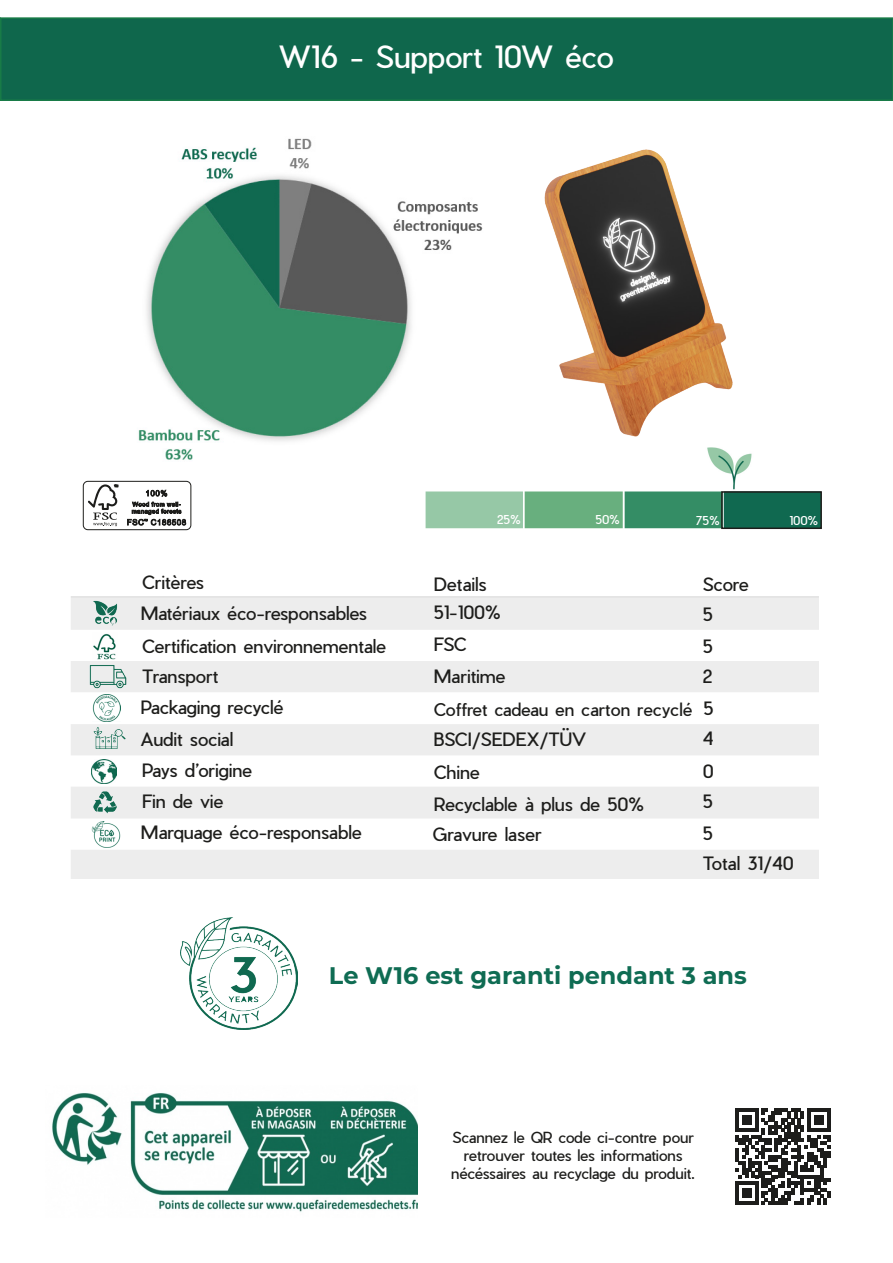
<style>
.page{position:relative;width:893px;height:1263px;background:#fff}
.page>*{position:absolute;margin:0;border:0;box-sizing:border-box;transform-origin:0 0}
.t1{font:30px "Pier Sans";color:#fff}
.t2{font:700 24px "Montserrat";color:#0f6c53}
.t3{font:18px/33.2px "Pier Sans";letter-spacing:-.01em;color:#1d1d1b}
.t4{font:17.25px "Pier Sans";color:#1d1d1b}
.t5{font:15px/18px "Pier Sans";letter-spacing:-.01em;color:#1d1d1b;text-align:center}
.t6{font:12px "Pier Sans";color:#fff}
</style>
<div class="page">
<div style="left:1px;top:18px;width:892px;height:82px;background:#0f674c"></div>
<div style="left:0;top:17px;width:893px;height:84px;border:2px solid #187b47"></div>
<img style="left:425px;top:491px;width:394px;height:38px">
<img style="left:707px;top:447px;width:45px;height:43px">
<div style="left:721px;top:491px;width:101px;height:38px;border:2px solid #1d1d1b"></div>
<img style="left:544px;top:149px;width:189px;height:288px">
<img style="left:52px;top:1093px;width:366px;height:119px">
<svg style="left:735px;top:1108px;width:95px;height:97px"></svg>
<img style="left:181px;top:918px;width:117px;height:112px">
<img style="left:71px;top:596px;width:748px;height:282px">
<img style="left:91px;top:821px;width:29px;height:26px">
<img style="left:93px;top:695px;width:28px;height:26px">
<img style="left:93px;top:635px;width:24px;height:22px">
<img style="left:83px;top:724px;width:47px;height:30px">
<img style="left:90px;top:657px;width:37px;height:37px">
<img style="left:92px;top:760px;width:24px;height:23px">
<img style="left:83px;top:596px;width:45px;height:39px">
<img style="left:93px;top:790px;width:25px;height:25px">
<svg style="left:88px;top:484px;width:30px;height:42px"></svg>
<svg style="left:127px;top:489px;width:59px;height:37px"></svg>
<div style="left:83px;top:481px;width:108px;height:49px;border:1px solid #1d1d1b;border-radius:5px"></div>
<img style="left:138px;top:138px;width:345px;height:322px">
<h1 class="t1" style="left:279px;top:38px;width:336px">W16 - Support 10W éco</h1>
<p class="t6" style="left:497px;top:512px;width:25px">25%</p>
<p class="t6" style="left:595px;top:512px;width:26px">50%</p>
<p class="t6" style="left:696px;top:513px;width:25px">75%</p>
<p class="t6" style="left:789px;top:513px;width:30px">100%</p>
<p class="t3" style="left:142px;top:565px;width:63px">Critères</p>
<p class="t3" style="left:434px;top:567px;width:55px">Details</p>
<p class="t3" style="left:703px;top:567px;width:47px">Score</p>
<p class="t3" style="left:141px;top:597px;width:247px">Matériaux éco-responsables<br>Certification environnementale</p>
<p class="t3" style="left:434px;top:596px;width:69px;line-height:32px">51-100%<br>FSC</p>
<p class="t3" style="left:703px;top:597px;width:11px">5</p>
<p class="t3" style="left:703px;top:630px;width:11px">5</p>
<p class="t3" style="left:142px;top:660px;width:78px">Transport</p>
<p class="t3" style="left:141px;top:691px;width:144px">Packaging recyclé</p>
<p class="t3" style="left:434px;top:660px;width:73px">Maritime</p>
<p class="t4" style="left:434px;top:698px;width:260px">Coffret cadeau en carton recyclé</p>
<p class="t3" style="left:703px;top:659px;width:11px">2</p>
<p class="t3" style="left:703px;top:692px;width:11px">5</p>
<p class="t3" style="left:141px;top:722px;width:94px">Audit social</p>
<p class="t3" style="left:434px;top:723px;width:154px">BSCI/SEDEX/TÜV</p>
<p class="t3" style="left:703px;top:722px;width:12px">4</p>
<p class="t3" style="left:142px;top:754px;width:112px">Pays d’origine</p>
<p class="t3" style="left:142px;top:784px;width:83px">Fin de vie</p>
<p class="t3" style="left:141px;top:816px;width:222px">Marquage éco-responsable</p>
<p class="t3" style="left:434px;top:756px;width:212px;line-height:32.2px">Chine<br>Recyclable à plus de 50%</p>
<p class="t3" style="left:433px;top:817px;width:111px">Gravure laser</p>
<p class="t3" style="left:703px;top:755px;width:12px">0</p>
<p class="t3" style="left:703px;top:785px;width:11px">5</p>
<p class="t3" style="left:703px;top:816px;width:11px">5</p>
<p class="t3" style="left:703px;top:847px;width:92px">Total 31/40</p>
<h2 class="t2" style="left:329px;top:958px;width:420px">Le W16 est garanti pendant 3 ans</h2>
<p class="t5" style="left:451px;top:1128px;width:245px">Scannez le QR code ci-contre pour retrouver toutes les informations nécéssaires au recyclage du produit.</p>
</div>
